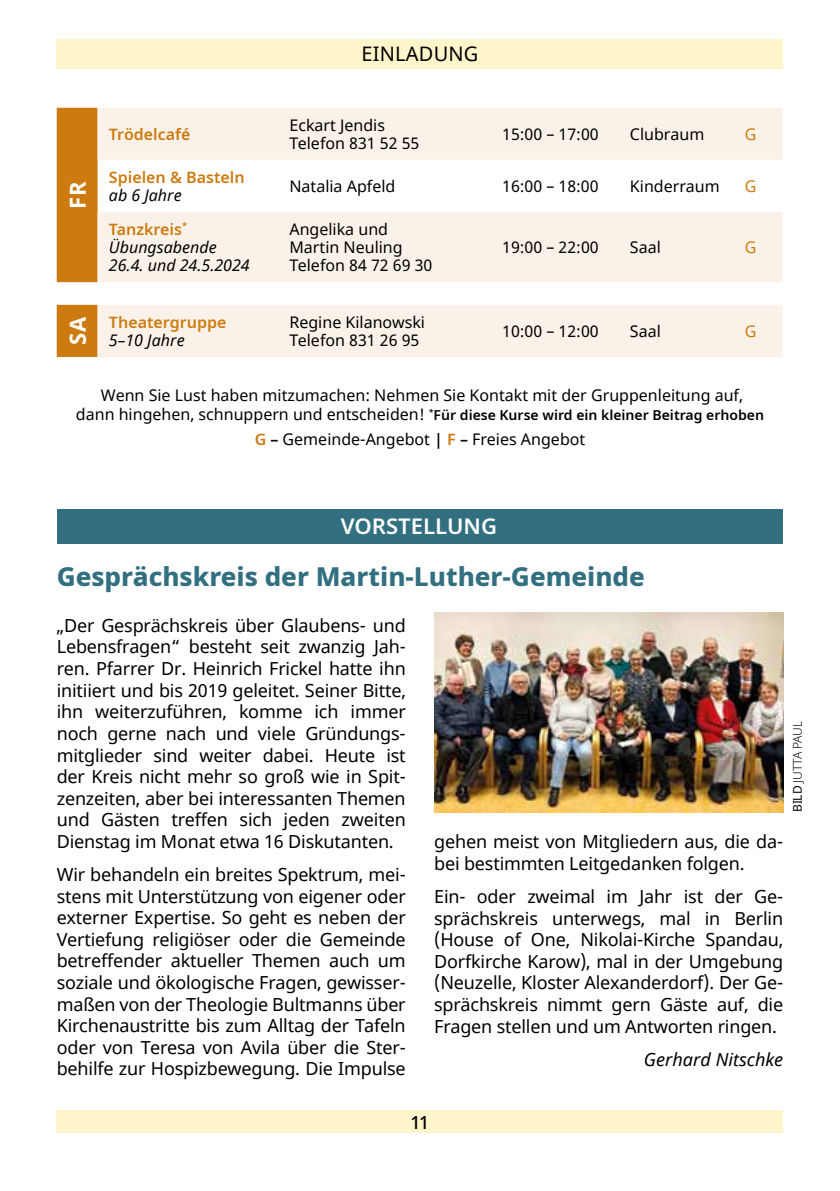
<style>
.page{position:relative;width:840px;height:1191px;background:#fff}
.page>*{position:absolute;margin:0;border:0;box-sizing:border-box;transform-origin:0 0}
.t1{font:800 26px "Noto Sans";color:#316f81}
.t2{font:600 22px "Noto Sans";color:#fff}
.t3{font:700 22px "Noto Sans";color:#fff}
.t4{font:20px "Noto Sans";letter-spacing:.01em;color:#000}
.t5{font:18px/21.6px "Noto Sans";letter-spacing:-.01em;color:#000;text-align:justify}
.t6{font:italic 18px "Noto Sans";color:#000}
.t7{font:500 18px "Noto Sans";color:#000}
.t8{font:16px/18px "Noto Sans";color:#000}
.t9{font:italic 16px/18px "Noto Sans";color:#000}
.t10{font:600 16px "Noto Sans";color:#cd7b10}
.t11{font:16px "Noto Sans";color:#cd7b10}
.t12{font:600 14px "Noto Sans";color:#000}
.t13{font:300 12px "Noto Sans";letter-spacing:-.01em;color:#000}
.s1{font-weight:600;font-style:normal;color:#cd7b10}
.s2{font-weight:400;font-size:16px}
.s3{font-weight:600;color:#cd7b10}
.s4{font-weight:600}
.s5{font-weight:400}
</style>
<div class="page">
<div style="left:57px;top:1109px;width:725px;height:23px;background:#fff5cb"></div>
<div style="left:57px;top:40px;width:725px;height:29px;background:#fff5cb"></div>
<svg style="left:57px;top:108px;width:41px;height:249px;background:#d28828"></svg>
<svg style="left:98px;top:108px;width:684px;height:249px;fill:#faf2e8"></svg>
<div style="left:57px;top:509px;width:725px;height:35px;background:#316f81"></div>
<img style="left:434px;top:612px;width:348px;height:200px">
<p class="t3" style="left:62px;top:209px;width:29px;rotate:-90deg">FR</p>
<p class="t4" style="left:361px;top:40px;width:118px">EINLADUNG</p>
<p class="t10" style="left:109px;top:122px;width:83px">Trödelcafé</p>
<p class="t8" style="left:289px;top:116px;width:131px">Eckart Jendis<br>Telefon 831 52 55</p>
<p class="t8" style="left:502px;top:125px;width:98px">15:00 – 17:00</p>
<p class="t8" style="left:629px;top:125px;width:76px">Clubraum</p>
<p class="t11" style="left:744px;top:123px;width:13px">G</p>
<p class="t10" style="left:109px;top:166px;width:137px">Spielen &amp; Basteln</p>
<p class="t9" style="left:109px;top:185px;width:74px">ab 6 Jahre</p>
<p class="t8" style="left:289px;top:177px;width:107px">Natalia Apfeld</p>
<p class="t8" style="left:502px;top:177px;width:98px">16:00 – 18:00</p>
<p class="t8" style="left:629px;top:177px;width:91px">Kinderraum</p>
<p class="t11" style="left:744px;top:175px;width:13px">G</p>
<p class="t9" style="left:109px;top:219px;width:142px"><span class="s1">Tanzkreis</span><sup>*<br></sup>Übungsabende<br>26.4. und 24.5.2024</p>
<p class="t8" style="left:289px;top:220px;width:144px">Angelika und<br>Martin Neuling<br>Telefon 84 72 69 30</p>
<p class="t8" style="left:502px;top:238px;width:98px">19:00 – 22:00</p>
<p class="t8" style="left:629px;top:238px;width:32px">Saal</p>
<p class="t11" style="left:744px;top:236px;width:13px">G</p>
<p class="t3" style="left:62px;top:345px;width:30px;rotate:-90deg">SA</p>
<p class="t10" style="left:109px;top:310px;width:119px">Theatergruppe</p>
<p class="t9" style="left:109px;top:330px;width:77px">5–10 Jahre</p>
<p class="t8" style="left:289px;top:313px;width:137px">Regine Kilanowski<br>Telefon 831 26 95</p>
<p class="t8" style="left:502px;top:322px;width:98px">10:00 – 12:00</p>
<p class="t8" style="left:629px;top:322px;width:32px">Saal</p>
<p class="t11" style="left:744px;top:320px;width:13px">G</p>
<p class="t8" style="left:101px;top:386px;width:643px">Wenn Sie Lust haben mitzumachen: Nehmen Sie Kontakt mit der Gruppenleitung auf,</p>
<p class="t12" style="left:76px;top:405px;width:689px"><span class="s2">dann hingehen, schnuppern und entscheiden!</span> <sup>*</sup>Für diese Kurse wird ein kleiner Beitrag erhoben</p>
<p class="t8" style="left:254px;top:431px;width:332px"><span class="s3">G</span> <span class="s4">–</span> Gemeinde-Angebot <span class="s4">|</span> <span class="s3">F</span> <span class="s4">–</span> Freies Angebot</p>
<p class="t2" style="left:341px;top:510px;width:158px">VORSTELLUNG</p>
<h1 class="t1" style="left:57px;top:558px;width:589px">Gesprächskreis der Martin-Luther-Gemeinde</h1>
<p class="t5" style="left:57px;top:615px;width:350px">„Der Gesprächskreis über Glaubens- und Lebensfragen“ besteht seit zwanzig Jah&shy;ren. Pfarrer Dr. Heinrich Frickel hatte ihn initiiert und bis 2019 geleitet. Seiner Bitte, ihn weiterzuführen, komme ich immer noch gerne nach und viele Gründungs&shy;mitglieder sind weiter dabei. Heute ist der Kreis nicht mehr so groß wie in Spit&shy;zenzeiten, aber bei interessanten Themen und Gästen treffen sich jeden zweiten Dienstag im Monat etwa 16 Diskutanten.</p>
<p class="t5" style="left:57px;top:864px;width:350px">Wir behandeln ein breites Spektrum, mei&shy;stens mit Unterstützung von eigener oder externer Expertise. So geht es neben der Vertiefung religiöser oder die Gemeinde betreffender aktueller Themen auch um soziale und ökologische Fragen, gewisser&shy;maßen von der Theologie Bultmanns über Kirchenaustritte bis zum Alltag der Tafeln oder von Teresa von Avila über die Ster&shy;behilfe zur Hospizbewegung. Die Impulse</p>
<p class="t5" style="left:434px;top:831px;width:350px">gehen meist von Mitgliedern aus, die da&shy;bei bestimmten Leitgedanken folgen.</p>
<p class="t5" style="left:434px;top:886px;width:350px">Ein- oder zweimal im Jahr ist der Ge&shy;sprächskreis unterwegs, mal in Berlin (House of One, Nikolai-Kirche Spandau, Dorfkirche Karow), mal in der Umgebung (Neuzelle, Kloster Alexanderdorf). Der Ge&shy;sprächskreis nimmt gern Gäste auf, die Fragen stellen und um Antworten ringen.</p>
<p class="t6" style="left:643px;top:1046px;width:141px">Gerhard Nitschke</p>
<p class="t13" style="left:788px;top:812px;width:93px;rotate:-90deg"><span class="s5">BILD</span> JUTTA PAUL</p>
<p class="t7" style="left:411px;top:1110px;width:19px">11</p>
</div>
